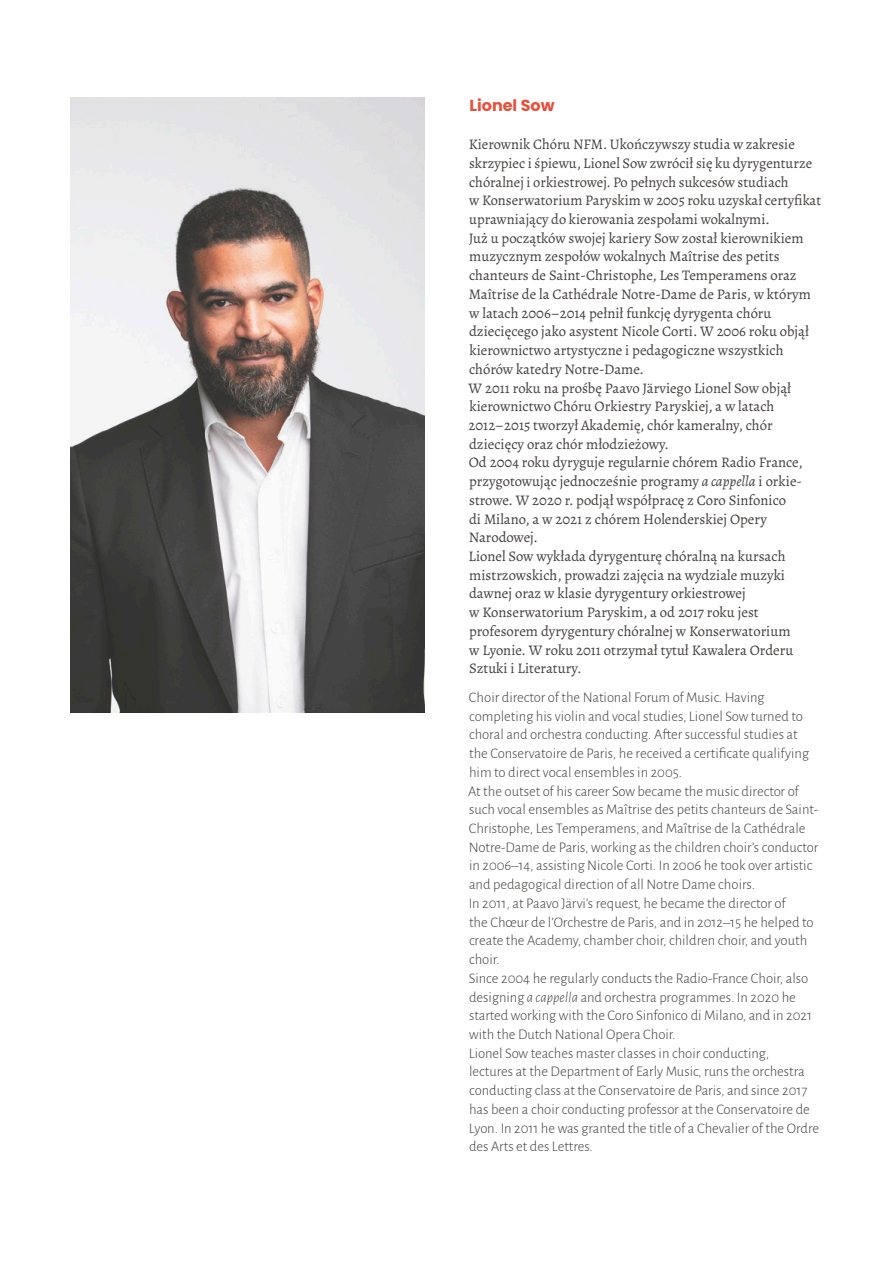
<style>
.page{position:relative;width:893px;height:1263px;background:#fff}
.page>*{position:absolute;margin:0;border:0;box-sizing:border-box;transform-origin:0 0}
.t1{font:700 16.05px "Poppins";color:#e7503b}
.t2{font:14.7px/18.8px "Alegreya";color:#423f3d}
.t3{font:300 14.7px/18.8px "Alegreya Sans";color:#423f3d}
.s1{font-style:italic}
</style>
<div class="page">
<img style="left:71px;top:97px;width:353px;height:616px">
<p class="t1" style="left:469px;top:96px;width:87px">Lionel Sow</p>
<p class="t2" style="left:469px;top:135px;width:354px">Kierownik Chóru NFM. Ukończywszy studia w zakresie skrzypiec i śpiewu, Lionel Sow zwrócił się ku dyrygenturze chóralnej i orkiestrowej. Po pełnych sukcesów studiach<br>w Konserwatorium Paryskim w 2005 roku uzyskał certyfikat uprawniający do kierowania zespołami wokalnymi.<br>Już u początków swojej kariery Sow został kierownikiem muzycznym zespołów wokalnych Maîtrise des petits chanteurs de Saint-Christophe, Les Temperamens oraz Maîtrise de la Cathédrale Notre-Dame de Paris, w którym w latach 2006–2014 pełnił funkcję dyrygenta chóru dziecięcego jako asystent Nicole Corti. W 2006 roku objął kierownictwo artystyczne i pedagogiczne wszystkich chórów katedry Notre-Dame.<br>W 2011 roku na prośbę Paavo Järviego Lionel Sow objął kierownictwo Chóru Orkiestry Paryskiej, a w latach 2012–2015 tworzył Akademię, chór kameralny, chór dziecięcy oraz chór młodzieżowy.<br>Od 2004 roku dyryguje regularnie chórem Radio France, przygotowując jednocześnie programy <span class="s1">a cappella</span> i orkie&shy;strowe. W 2020 r. podjął współpracę z Coro Sinfonico<br>di Milano, a w 2021 z chórem Holenderskiej Opery Narodowej.<br>Lionel Sow wykłada dyrygenturę chóralną na kursach mistrzowskich, prowadzi zajęcia na wydziale muzyki dawnej oraz w klasie dyrygentury orkiestrowej<br>w Konserwatorium Paryskim, a od 2017 roku jest profesorem dyrygentury chóralnej w Konserwatorium<br>w Lyonie. W roku 2011 otrzymał tytuł Kawalera Orderu Sztuki i Literatury.</p>
<p class="t3" style="left:468px;top:687px;width:352px">Choir director of the National Forum of Music. Having completing his violin and vocal studies, Lionel Sow turned to choral and orchestra conducting. After successful studies at the Conservatoire de Paris, he received a certificate qualifying him to direct vocal ensembles in 2005.<br>At the outset of his career Sow became the music director of such vocal ensembles as Maîtrise des petits chanteurs de Saint-Christophe, Les Temperamens, and Maîtrise de la Cathédrale Notre-Dame de Paris, working as the children choir’s conductor in 2006–14, assisting Nicole Corti. In 2006 he took over artistic and pedagogical direction of all Notre Dame choirs.<br>In 2011, at Paavo Järvi’s request, he became the director of<br>the Chœur de l’Orchestre de Paris, and in 2012–15 he helped to create the Academy, chamber choir, children choir, and youth choir.<br>Since 2004 he regularly conducts the Radio-France Choir, also designing <span class="s1">a cappella</span> and orchestra programmes. In 2020 he started working with the Coro Sinfonico di Milano, and in 2021 with the Dutch National Opera Choir.<br>Lionel Sow teaches master classes in choir conducting,<br>lectures at the Department of Early Music, runs the orchestra conducting class at the Conservatoire de Paris, and since 2017 has been a choir conducting professor at the Conservatoire de Lyon. In 2011 he was granted the title of a Chevalier of the Ordre des Arts et des Lettres.</p>
</div>
